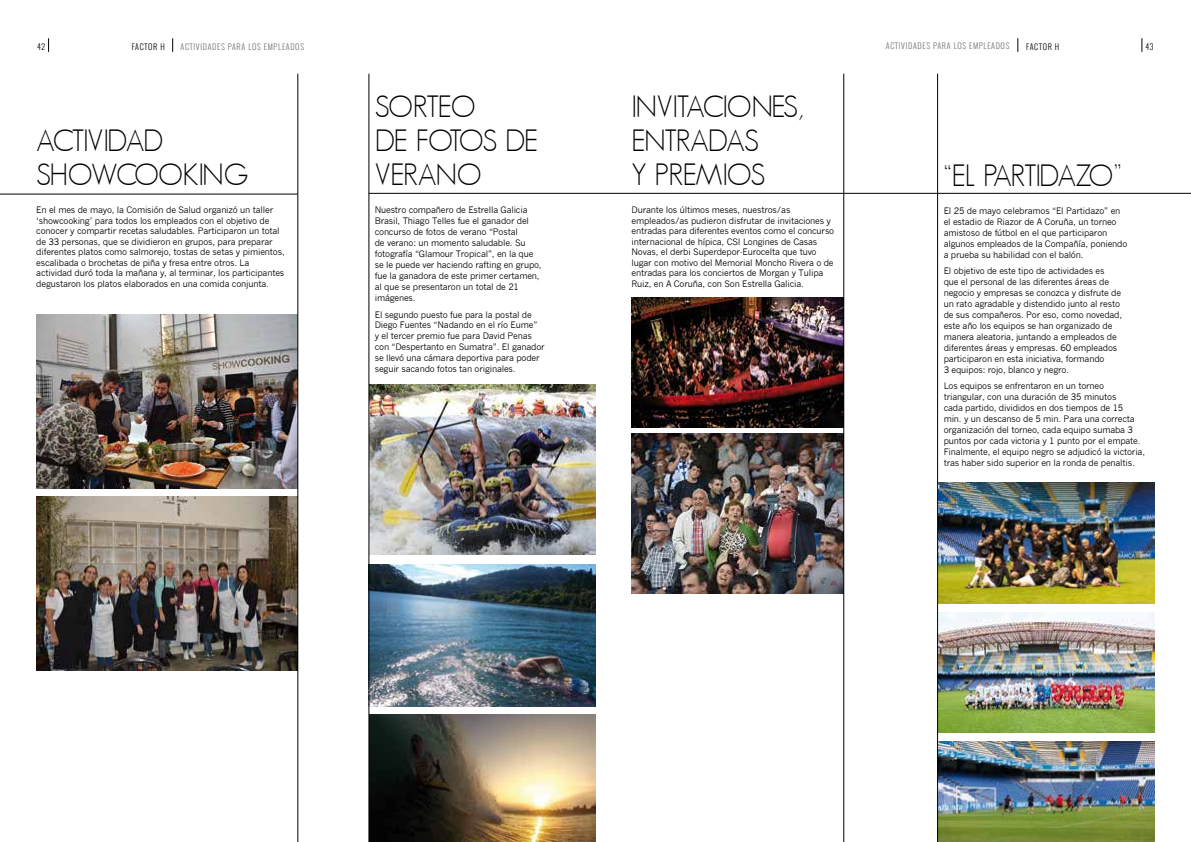
<style>
.page{position:relative;width:1191px;height:842px;background:#fff}
.page>*{position:absolute;margin:0;border:0;box-sizing:border-box;transform-origin:0 0}
.t1{font:300 30px/34px "Geosans";letter-spacing:-.05em;color:#000}
.t2{font:8.7px/11px "News Gothic";letter-spacing:-.02em;color:#000}
.t3{font:300 8px "Oswald";letter-spacing:.09em;color:#707172}
.t4{font:300 8px "Oswald";letter-spacing:.09em;color:#000}
</style>
<div class="page">
<svg style="left:48px;top:38px;width:1px;height:14px"></svg>
<svg style="left:1141px;top:38px;width:1px;height:14px"></svg>
<svg style="left:172px;top:38px;width:1px;height:14px"></svg>
<img style="left:36px;top:314px;width:262px;height:174px">
<img style="left:36px;top:497px;width:262px;height:173px">
<hr style="left:0;top:194px;width:298px;height:1px;background:#000">
<hr style="left:298px;top:74px;width:1px;height:768px;background:#000">
<img style="left:370px;top:385px;width:225px;height:169px">
<img style="left:370px;top:564px;width:225px;height:142px">
<img style="left:370px;top:715px;width:225px;height:127px">
<hr style="left:369px;top:74px;width:1px;height:768px;background:#000">
<svg style="left:1017px;top:38px;width:1px;height:14px"></svg>
<hr style="left:369px;top:193px;width:822px;height:1px;background:#000">
<img style="left:938px;top:741px;width:217px;height:101px">
<img style="left:938px;top:612px;width:216px;height:120px">
<img style="left:938px;top:483px;width:217px;height:120px">
<hr style="left:937px;top:74px;width:1px;height:768px;background:#000">
<img style="left:631px;top:297px;width:212px;height:130px">
<img style="left:631px;top:434px;width:212px;height:160px">
<hr style="left:843px;top:74px;width:1px;height:768px;background:#000">
<p class="t3" style="left:886px;top:40px;width:125px">ACTIVIDADES PARA LOS EMPLEADOS</p>
<p class="t3" style="left:181px;top:40px;width:125px">ACTIVIDADES PARA LOS EMPLEADOS</p>
<p class="t4" style="left:1026px;top:41px;width:35px">FACTOR H</p>
<p class="t4" style="left:37px;top:41px;width:9px">42</p>
<p class="t4" style="left:132px;top:41px;width:35px">FACTOR H</p>
<p class="t4" style="left:1145px;top:41px;width:9px">43</p>
<h1 class="t1" style="left:36px;top:124px;width:211px">ACTIVIDAD<br>SHOWCOOKING</h1>
<h1 class="t1" style="left:375px;top:90px;width:165px">SORTEO<br>DE FOTOS DE<br>VERANO</h1>
<p class="t2" style="left:36px;top:205px;width:250px;line-height:10.5px">En el mes de mayo, la Comisión de Salud organizó un taller ‘showcooking’ para todos los empleados con el objetivo de conocer y compartir recetas saludables. Participaron un total de 33 personas, que se dividieron en grupos, para preparar diferentes platos como salmorejo, tostas de setas y pimientos, escalibada o brochetas de piña y fresa entre otros. La actividad duró toda la mañana y, al terminar, los participantes degustaron los platos elaborados en una comida conjunta.</p>
<p class="t2" style="left:375px;top:205px;width:168px">Nuestro compañero de Estrella Galicia Brasil, Thiago Telles fue el ganador del concurso de fotos de verano “Postal<br>de verano: un momento saludable. Su fotografía “Glamour Tropical”, en la que se le puede ver haciendo rafting en grupo, fue la ganadora de este primer certamen, al que se presentaron un total de 21 imágenes.</p>
<p class="t2" style="left:375px;top:309px;width:172px">El segundo puesto fue para la postal de Diego Fuentes “Nadando en el río Eume”<br>y el tercer premio fue para David Penas con “Despertanto en Sumatra”. El ganador se llevó una cámara deportiva para poder seguir sacando fotos tan originales.</p>
<h1 class="t1" style="left:631px;top:90px;width:173px">INVITACIONES,<br>ENTRADAS<br>Y PREMIOS</h1>
<p class="t2" style="left:631px;top:205px;width:204px;line-height:10.5px">Durante los últimos meses, nuestros/as empleados/as pudieron disfrutar de invitaciones y entradas para diferentes eventos como el concurso internacional de hípica, CSI Longines de Casas Novas, el derbi Superdepor-Eurocelta que tuvo lugar con motivo del Memorial Moncho Rivera o de entradas para los conciertos de Morgan y Tulipa Ruiz, en A Coruña, con Son Estrella Galicia.</p>
<h1 class="t1" style="left:943px;top:159px;width:180px">“EL PARTIDAZO”</h1>
<p class="t2" style="left:943px;top:205px;width:185px">El 25 de mayo celebramos “El Partidazo” en el estadio de Riazor de A Coruña, un torneo amistoso de fútbol en el que participaron algunos empleados de la Compañía, poniendo a prueba su habilidad con el balón.</p>
<p class="t2" style="left:943px;top:265px;width:180px">El objetivo de este tipo de actividades es<br>que el personal de las diferentes áreas de negocio y empresas se conozca y disfrute de un rato agradable y distendido junto al resto de sus compañeros. Por eso, como novedad, este año los equipos se han organizado de manera aleatoria, juntando a empleados de diferentes áreas y empresas. 60 empleados participaron en esta iniciativa, formando<br>3 equipos: rojo, blanco y negro.</p>
<p class="t2" style="left:943px;top:381px;width:203px">Los equipos se enfrentaron en un torneo triangular, con una duración de 35 minutos<br>cada partido, divididos en dos tiempos de 15<br>min. y un descanso de 5 min. Para una correcta organización del torneo, cada equipo sumaba 3 puntos por cada victoria y 1 punto por el empate.<br>Finalmente, el equipo negro se adjudicó la victoria, tras haber sido superior en la ronda de penaltis.</p>
</div>
